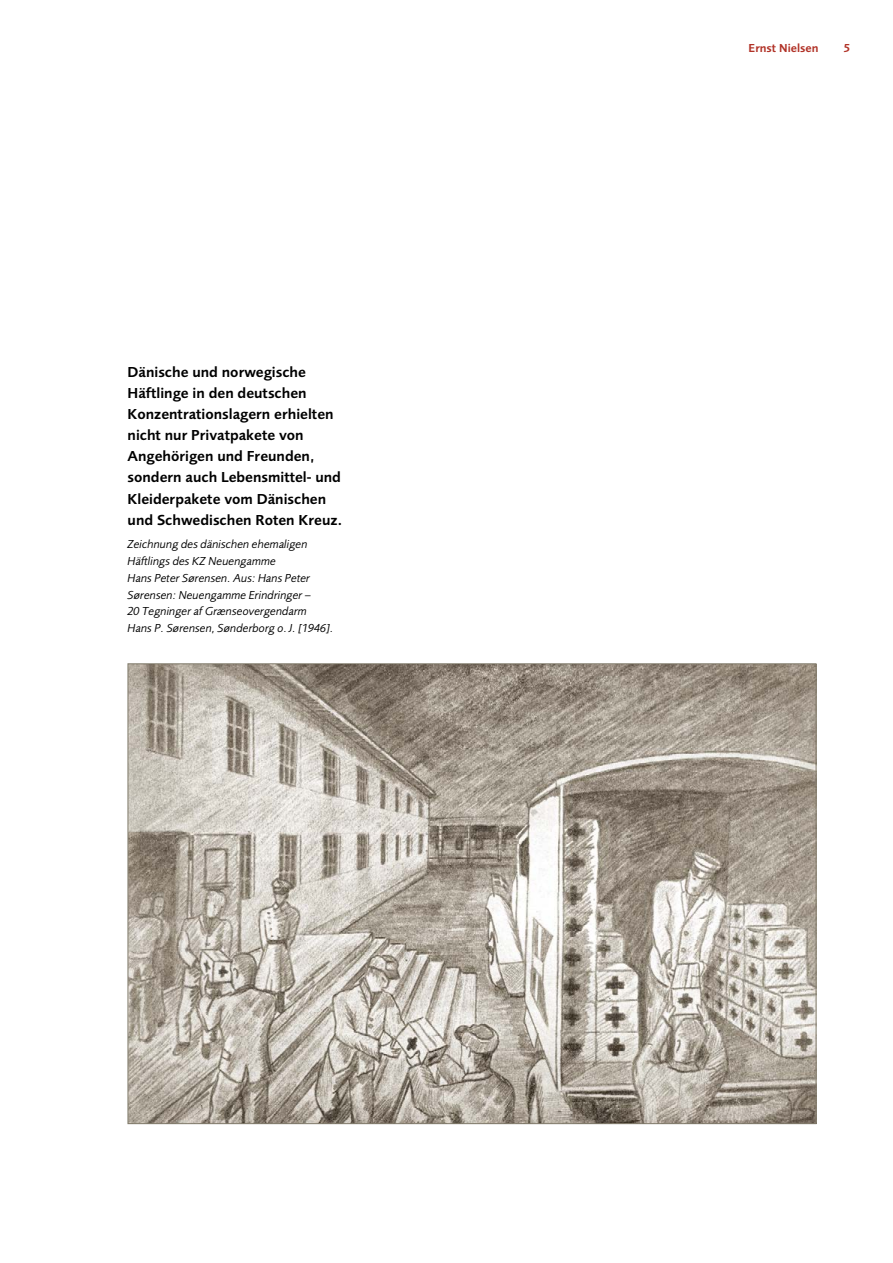
<style>
.page{position:relative;width:893px;height:1263px;background:#fff}
.page>*{position:absolute;margin:0;border:0;box-sizing:border-box;transform-origin:0 0}
.t1{font:15px/21px "Foundry Sans Demi CE";color:#000}
.t2{font:12px/16.8px "Foundry Sans Book Italic CE";color:#000}
.t3{font:12px "Foundry Sans Demi CE";color:#b13227}
</style>
<div class="page">
<img style="left:130px;top:665px;width:684px;height:457px">
<p class="t1" style="left:128px;top:362px;width:216px">Dänische und norwegische<br>Häftlinge in den deutschen<br>Konzentrationslagern erhielten nicht nur Privatpakete von<br>Angehörigen und Freunden, sondern auch Lebensmittel- und<br>Kleiderpakete vom Dänischen und Schwedischen Roten Kreuz.</p>
<p class="t2" style="left:128px;top:536px;width:208px">Zeichnung des dänischen ehemaligen Häftlings des KZ Neuengamme<br>Hans Peter Sørensen. Aus: Hans Peter Sørensen: Neuengamme Erindringer –<br>20 Tegninger af Grænseovergendarm Hans P. Sørensen, Sønderborg o.J. [1946].</p>
<p class="t3" style="left:749px;top:41px;width:71px">Ernst Nielsen</p>
<p class="t3" style="left:843px;top:41px;width:8px">5</p>
</div>
